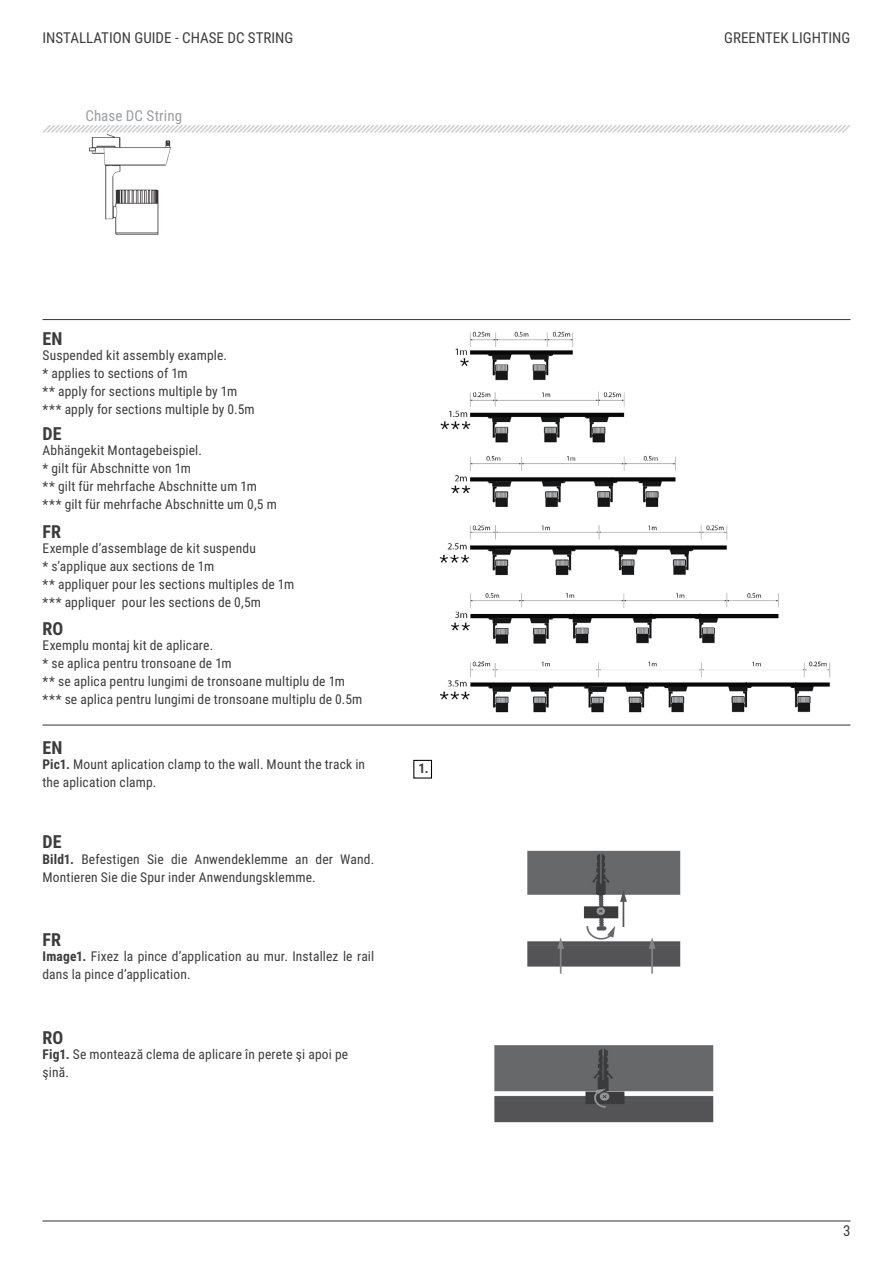
<style>
.page{position:relative;width:893px;height:1263px;background:#fff}
.page>*{position:absolute;margin:0;border:0;box-sizing:border-box;transform-origin:0 0}
.t1{font:700 18px "Roboto Condensed";letter-spacing:.005em;color:#3d3c3e}
.t2{font:15px "Roboto Condensed";color:#3d3c3e}
.t3{font:15px "Roboto Condensed";letter-spacing:.005em;color:#9b9da0}
.t4{font:13.5px/18px "Roboto Condensed";letter-spacing:.01em;color:#3d3c3e}
.t5{font:700 13.5px "Roboto Condensed";color:#3d3c3e}
.s1{font-weight:700}
</style>
<div class="page">
<hr style="left:43px;top:1220px;width:807px;height:1px;background:#3d3c3e">
<img style="left:88px;top:135px;width:83px;height:100px">
<svg style="left:43px;top:125px;width:807px;height:10px"></svg>
<img style="left:494px;top:850px;width:220px;height:273px">
<img style="left:439px;top:331px;width:392px;height:382px">
<hr style="left:43px;top:724px;width:807px;height:2px;background:#3d3c3e">
<hr style="left:43px;top:319px;width:807px;height:1px;background:#3d3c3e">
<div style="left:413px;top:760px;width:19px;height:18px;border:1px solid #000"></div>
<p class="t2" style="left:43px;top:27px;width:252px">INSTALLATION GUIDE - CHASE DC STRING</p>
<p class="t2" style="left:724px;top:27px;width:128px">GREENTEK LIGHTING</p>
<p class="t3" style="left:85px;top:105px;width:98px">Chase DC String</p>
<h1 class="t1" style="left:43px;top:326px;width:22px">EN</h1>
<p class="t4" style="left:43px;top:346px;width:214px">Suspended kit assembly example.<br>* applies to sections of 1m<br>** apply for sections multiple by 1m *** apply for sections multiple by 0.5m</p>
<h1 class="t1" style="left:43px;top:421px;width:21px">DE</h1>
<p class="t4" style="left:43px;top:441px;width:236px">Abhängekit Montagebeispiel.<br>* gilt für Abschnitte von 1m<br>** gilt für mehrfache Abschnitte um 1m *** gilt für mehrfache Abschnitte um 0,5 m</p>
<h1 class="t1" style="left:43px;top:519px;width:20px">FR</h1>
<p class="t4" style="left:43px;top:538px;width:253px">Exemple d’assemblage de kit suspendu<br>* s’applique aux sections de 1m<br>** appliquer pour les sections multiples de 1m *** appliquer pour les sections de 0,5m</p>
<h1 class="t1" style="left:43px;top:616px;width:22px">RO</h1>
<p class="t4" style="left:43px;top:636px;width:321px">Exemplu montaj kit de aplicare.<br>* se aplica pentru tronsoane de 1m<br>** se aplica pentru lungimi de tronsoane multiplu de 1m *** se aplica pentru lungimi de tronsoane multiplu de 0.5m</p>
<h1 class="t1" style="left:43px;top:735px;width:22px">EN</h1>
<p class="t4" style="left:43px;top:755px;width:324px"><span class="s1">Pic1.</span> Mount aplication clamp to the wall. Mount the track in the aplication clamp.</p>
<h1 class="t1" style="left:43px;top:829px;width:21px">DE</h1>
<p class="t4" style="left:43px;top:849px;width:333px"><span class="s1">Bild1.</span> Befestigen Sie die Anwendeklemme an der Wand.<br>Montieren Sie die Spur inder Anwendungsklemme.</p>
<h1 class="t1" style="left:43px;top:927px;width:20px">FR</h1>
<p class="t4" style="left:43px;top:947px;width:333px"><span class="s1">Image1.</span> Fixez la pince d’application au mur. Installez le rail dans la pince d’application.</p>
<h1 class="t1" style="left:43px;top:1025px;width:22px">RO</h1>
<p class="t4" style="left:43px;top:1045px;width:307px"><span class="s1">Fig1.</span> Se montează clema de aplicare în perete şi apoi pe şină.</p>
<p class="t5" style="left:418px;top:759px;width:12px">1.</p>
<p class="t2" style="left:843px;top:1220px;width:9px">3</p>
</div>
